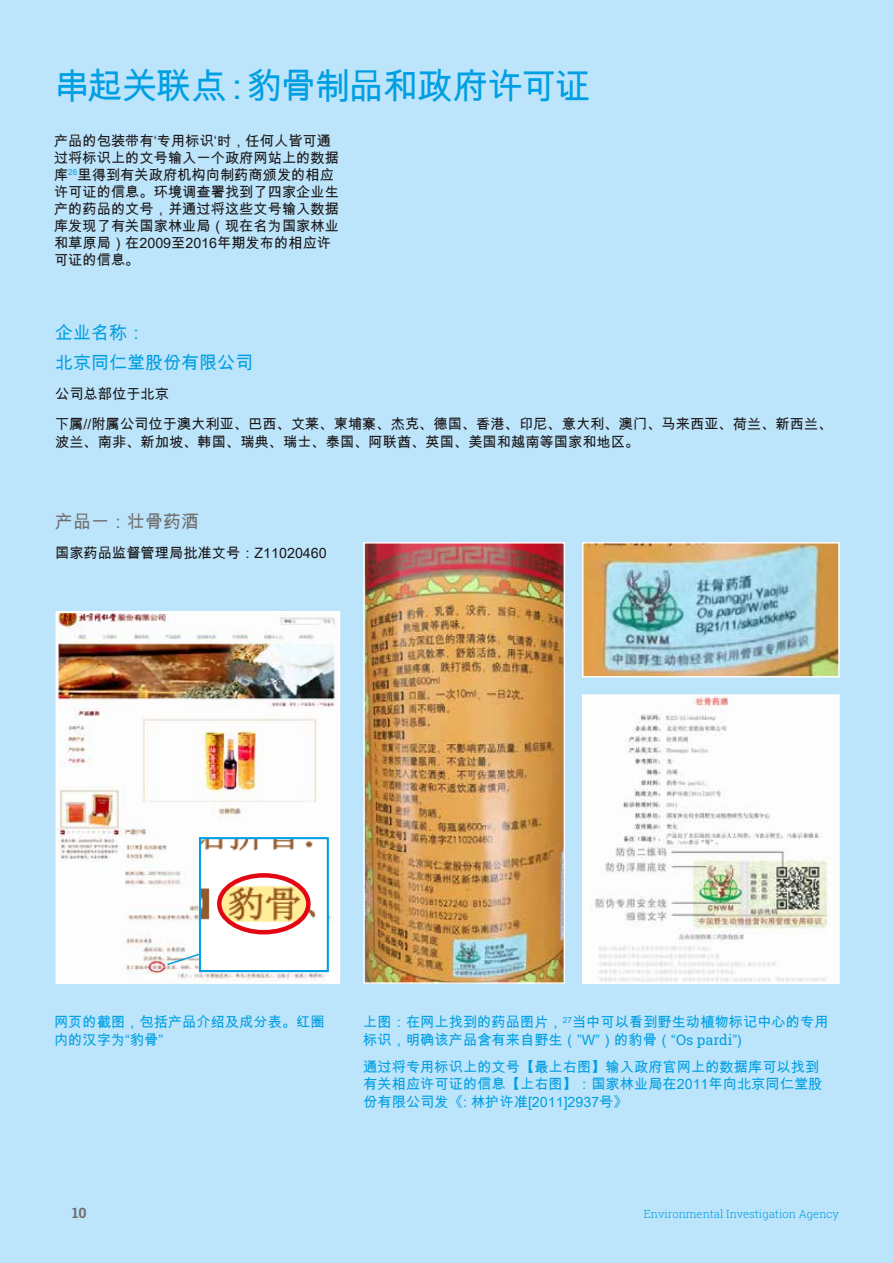
<style>
.page{position:relative;width:893px;height:1263px;background:#bce4fa}
.page>*{position:absolute;margin:0;border:0;box-sizing:border-box;transform-origin:0 0}
.t1{font:36px "Arial Unicode MS";letter-spacing:-.055em;color:#009fe3}
.t2{font:18px/30px "Arial Unicode MS";color:#009fe3}
.t3{font:18px "Arial Unicode MS";color:#706f6f}
.t4{font:14.25px/17.1px "Arial Unicode MS";color:#1a1718}
.t5{font:14.25px/18px "Arial Unicode MS";color:#009fe3}
.t6{font:700 14.25px "Roboto Slab";color:#706f6f}
.t7{font:300 11.25px "Roboto Slab";color:#009fe3}
.s1{font-family:"Roboto Slab"}
</style>
<div class="page">
<img style="left:366px;top:545px;width:196px;height:436px">
<div style="left:363px;top:542px;width:202px;height:442px;border:2px solid #fff"></div>
<img style="left:585px;top:545px;width:252px;height:129px">
<div style="left:582px;top:542px;width:258px;height:135px;border:2px solid #fff"></div>
<img style="left:59px;top:614px;width:278px;height:367px">
<div style="left:56px;top:611px;width:284px;height:373px;border:2px solid #fff"></div>
<svg style="left:166px;top:952px;width:33px;height:14px"></svg>
<img style="left:585px;top:697px;width:252px;height:284px">
<div style="left:582px;top:694px;width:258px;height:290px;border:2px solid #fff"></div>
<img style="left:202px;top:840px;width:124px;height:129px">
<div style="left:199px;top:837px;width:130px;height:135px;border:2px solid #009fe3"></div>
<div style="left:217px;top:873px;width:94px;height:61px;border:4px solid #e30613;border-radius:50%"></div>
<h1 class="t1" style="left:54px;top:60px;width:538px">串起关联点：豹骨制品和政府许可证</h1>
<p class="t4" style="left:54px;top:132px;width:287px">产品的包装带有‘专用标识‘时，任何人皆可通过将标识上的文号输入一个政府网站上的数据库<sup>26</sup>里得到有关政府机构向制药商颁发的相应许可证的信息。环境调查署找到了四家企业生产的药品的文号，并通过将这些文号输入数据库发现了有关国家林业局（现在名为国家林业和草原局）在2009至2016年期发布的相应许可证的信息。</p>
<p class="t2" style="left:55px;top:318px;width:200px">企业名称：<br>北京同仁堂股份有限公司</p>
<p class="t4" style="left:55px;top:379px;width:779px;line-height:30px">公司总部位于北京<br>下属//附属公司位于澳大利亚、巴西、文莱、柬埔寨、杰克、德国、香港、印尼、意大利、澳门、马来西亚、荷兰、新西兰、</p>
<p class="t4" style="left:55px;top:433px;width:586px">波兰、南非、新加坡、韩国、瑞典、瑞士、泰国、阿联酋、英国、美国和越南等国家和地区。</p>
<p class="t3" style="left:55px;top:508px;width:146px">产品一：壮骨药酒</p>
<p class="t4" style="left:55px;top:544px;width:273px">国家药品监督管理局批准文号：Z11020460</p>
<p class="t5" style="left:54px;top:1013px;width:272px">网页的截图，包括产品介绍及成分表。红圈内的汉字为“豹骨”</p>
<p class="t5" style="left:363px;top:1013px;width:467px">上图：在网上找到的药品图片，<sup>27</sup>当中可以看到野生动植物标记中心的专用标识，明确该产品含有来自野生（”W”）的豹骨（“<span class="s1">Os pardi</span>”)</p>
<p class="t5" style="left:363px;top:1058px;width:461px;line-height:17.5px">通过将专用标识上的文号【最上右图】输入政府官网上的数据库可以找到有关相应许可证的信息【上右图】：国家林业局在2011年向北京同仁堂股份有限公司发《: 林护许准[2011]2937号》</p>
<p class="t6" style="left:72px;top:1203px;width:16px">10</p>
<p class="t7" style="left:644px;top:1206px;width:197px">Environmental Investigation Agency</p>
</div>
